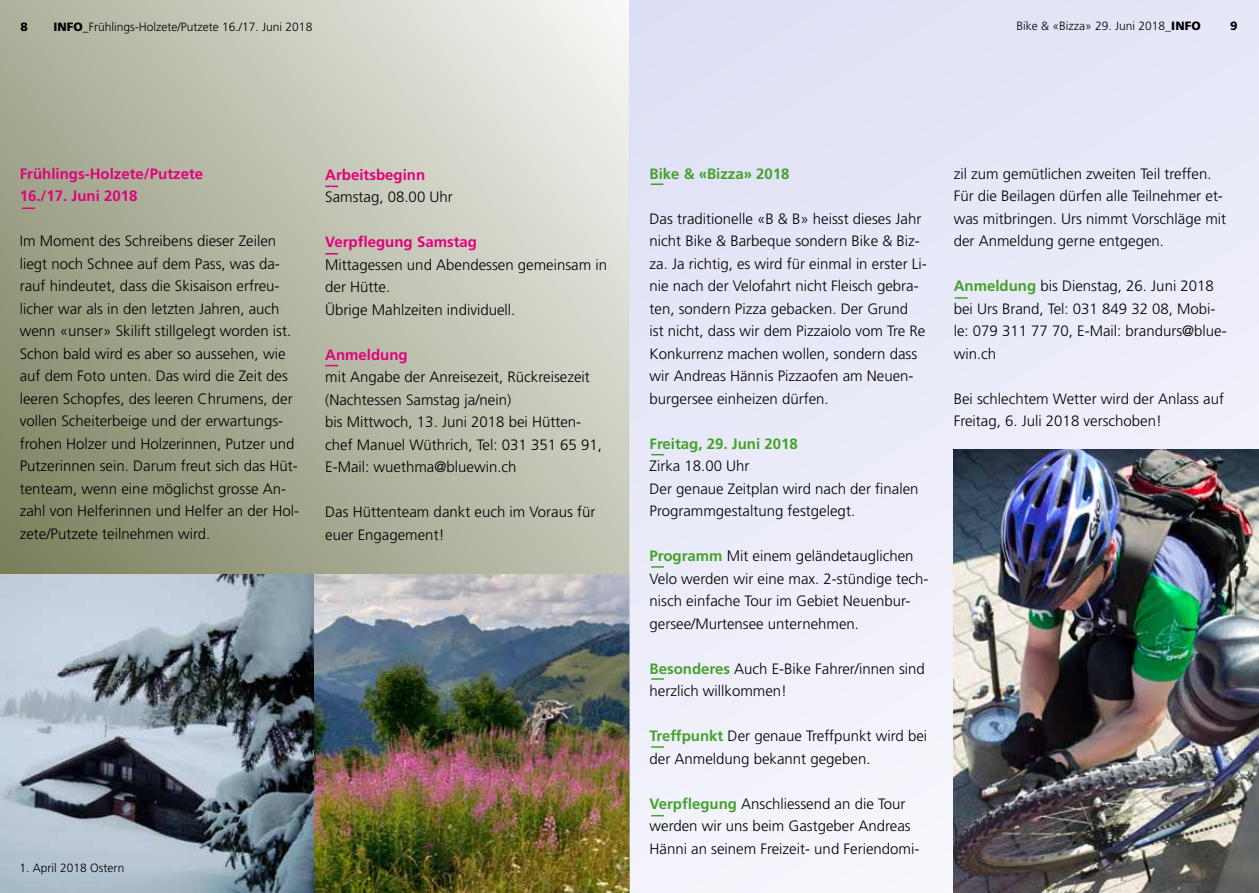
<style>
.page{position:relative;width:1259px;height:893px;background:#fff}
.page>*{position:absolute;margin:0;border:0;box-sizing:border-box;transform-origin:0 0}
.t1{font:300 15px/22.5px "Frutiger LT Std";color:#000}
.t2{font:700 15px/22.5px "Frutiger LT Std";color:#e2007a}
.t3{font:700 15px "Frutiger LT Std";color:#44a12b}
.t4{font:300 12px "Frutiger LT Std";color:#000}
.t5{font:900 12px "Frutiger LT Std";color:#000}
.s1{font-weight:900}
.s2{font-weight:700;color:#44a12b}
</style>
<div class="page">
<svg style="left:0;top:0;width:629px;height:575px;background:#b8bba8"></svg>
<img style="left:0;top:575px;width:629px;height:318px">
<div style="left:629px;top:0;width:630px;height:893px;background:#e9eaf8"></div>
<svg style="left:651px;top:746px;width:13px;height:2px"></svg>
<svg style="left:651px;top:678px;width:13px;height:2px"></svg>
<svg style="left:651px;top:566px;width:13px;height:2px"></svg>
<svg style="left:955px;top:297px;width:12px;height:2px"></svg>
<svg style="left:651px;top:183px;width:12px;height:2px"></svg>
<svg style="left:651px;top:454px;width:13px;height:1px"></svg>
<svg style="left:651px;top:815px;width:13px;height:1px"></svg>
<img style="left:953px;top:449px;width:306px;height:444px">
<svg style="left:325px;top:186px;width:13px;height:1px"></svg>
<svg style="left:325px;top:253px;width:13px;height:1px"></svg>
<svg style="left:325px;top:365px;width:13px;height:1px"></svg>
<svg style="left:22px;top:207px;width:13px;height:2px"></svg>
<p class="t5" style="left:20px;top:19px;width:9px">8</p>
<p class="t4" style="left:54px;top:20px;width:260px"><span class="s1">INFO</span>_Frühlings-Holzete/Putzete 16./17. Juni 2018</p>
<p class="t4" style="left:1016px;top:19px;width:186px">Bike &amp; «Bizza» 29. Juni 2018_<span class="s1">INFO</span></p>
<p class="t5" style="left:1230px;top:19px;width:9px">9</p>
<p class="t2" style="left:20px;top:162px;width:185px">Frühlings-Holzete/Putzete<br>16./17. Juni 2018</p>
<p class="t1" style="left:20px;top:230px;width:281px">Im Moment des Schreibens dieser Zeilen liegt noch Schnee auf dem Pass, was da&shy;rauf hindeutet, dass die Skisaison erfreu&shy;licher war als in den letzten Jahren, auch wenn «unser» Skilift stillgelegt worden ist.<br>Schon bald wird es aber so aussehen, wie auf dem Foto unten. Das wird die Zeit des leeren Schopfes, des leeren Chrumens, der vollen Scheiterbeige und der erwartungs&shy;frohen Holzer und Holzerinnen, Putzer und Putzerinnen sein. Darum freut sich das Hüt&shy;tenteam, wenn eine möglichst grosse An&shy;zahl von Helferinnen und Helfer an der Hol&shy;zete/Putzete teilnehmen wird.</p>
<p class="t2" style="left:325px;top:163px;width:102px">Arbeitsbeginn</p>
<p class="t1" style="left:325px;top:186px;width:129px">Samstag, 08.00 Uhr</p>
<p class="t2" style="left:325px;top:231px;width:153px">Verpflegung Samstag</p>
<p class="t1" style="left:325px;top:254px;width:283px">Mittagessen und Abendessen gemeinsam in der Hütte.<br>Übrige Mahlzeiten individuell.</p>
<p class="t2" style="left:325px;top:343px;width:84px">Anmeldung</p>
<p class="t1" style="left:325px;top:366px;width:278px">mit Angabe der Anreisezeit, Rückreisezeit (Nachtessen Samstag ja/nein)<br>bis Mittwoch, 13. Juni 2018 bei Hütten&shy;chef Manuel Wüthrich, Tel: 031 351 65 91, E-Mail: wuethma@bluewin.ch</p>
<p class="t1" style="left:325px;top:501px;width:272px">Das Hüttenteam dankt euch im Voraus für euer Engagement!</p>
<p class="t4" style="left:20px;top:861px;width:106px">1. April 2018 Ostern</p>
<p class="t3" style="left:649px;top:165px;width:142px">Bike &amp; «Bizza» 2018</p>
<p class="t1" style="left:649px;top:208px;width:279px">Das traditionelle «B &amp; B» heisst dieses Jahr nicht Bike &amp; Barbeque sondern Bike &amp; Biz&shy;za. Ja richtig, es wird für einmal in erster Li&shy;nie nach der Velofahrt nicht Fleisch gebra&shy;ten, sondern Pizza gebacken. Der Grund<br>ist nicht, dass wir dem Pizzaiolo vom Tre Re Konkurrenz machen wollen, sondern dass wir Andreas Hännis Pizzaofen am Neuen&shy;burgersee einheizen dürfen.</p>
<p class="t3" style="left:649px;top:435px;width:150px">Freitag, 29. Juni 2018</p>
<p class="t1" style="left:649px;top:455px;width:270px">Zirka 18.00 Uhr<br>Der genaue Zeitplan wird nach der finalen<br>Programmgestaltung festgelegt.</p>
<p class="t1" style="left:649px;top:545px;width:280px"><span class="s2">Programm</span> Mit einem geländetauglichen Velo werden wir eine max. 2-stündige tech&shy;nisch einfache Tour im Gebiet Neuenbur&shy;gersee/Murtensee unternehmen.</p>
<p class="t1" style="left:649px;top:658px;width:277px"><span class="s2">Besonderes</span> Auch E-Bike Fahrer/innen sind herzlich willkommen!</p>
<p class="t1" style="left:649px;top:725px;width:279px"><span class="s2">Treffpunkt</span> Der genaue Treffpunkt wird bei der Anmeldung bekannt gegeben.</p>
<p class="t1" style="left:649px;top:793px;width:271px"><span class="s2">Verpflegung</span> Anschliessend an die Tour werden wir uns beim Gastgeber Andreas<br>Hänni an seinem Freizeit- und Feriendomi-</p>
<p class="t1" style="left:953px;top:163px;width:274px">zil zum gemütlichen zweiten Teil treffen.<br>Für die Beilagen dürfen alle Teilnehmer et&shy;was mitbringen. Urs nimmt Vorschläge mit der Anmeldung gerne entgegen.</p>
<p class="t1" style="left:953px;top:275px;width:274px"><span class="s2">Anmeldung</span> bis Dienstag, 26. Juni 2018 bei Urs Brand, Tel: 031 849 32 08, Mobi&shy;le: 079 311 77 70, E-Mail: brandurs@blue&shy;win.ch</p>
<p class="t1" style="left:953px;top:388px;width:272px">Bei schlechtem Wetter wird der Anlass auf<br>Freitag, 6. Juli 2018 verschoben!</p>
</div>
